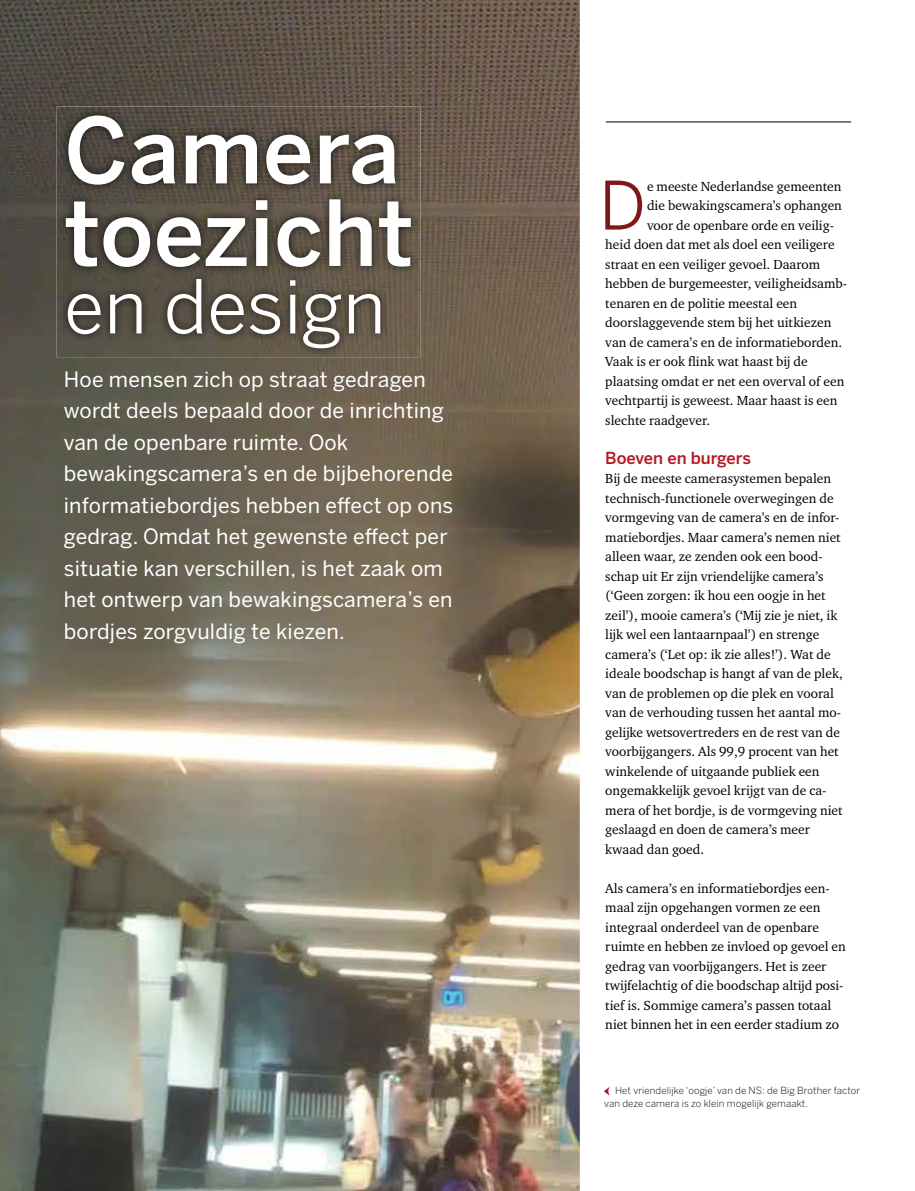
<style>
.page{position:relative;width:915px;height:1191px;background:#fff}
.page>*{position:absolute;margin:0;border:0;box-sizing:border-box;transform-origin:0 0}
.t1{font:500 90px/82.5px "Benton Sans";color:#fff}
.t2{font:73.5px "Benton Sans";color:#fff}
.t3{font:66.15px "Benton Sans";color:#80171a}
.t4{font:21px/31.5px "Benton Sans";letter-spacing:.01em;color:#fff}
.t5{font:500 16.5px "Benton Sans";letter-spacing:-.005em;color:#b51621}
.t6{font:13.5px/19.5px "Charter ITC Std";color:#000}
.t7{font:300 9.75px/12.8px "Benton Sans";letter-spacing:.01em;color:#000}
</style>
<div class="page">
<hr style="left:605px;top:122px;width:245px;height:1px;background:#000">
<img style="left:0;top:0;width:579px;height:1191px">
<svg style="left:604px;top:1086px;width:6px;height:10px"></svg>
<img style="left:57px;top:106px;width:363px;height:251px">
<h1 class="t1" style="left:64px;top:108px;width:351px">Camera toezicht</h1>
<h2 class="t2" style="left:64px;top:263px;width:323px">en design</h2>
<p class="t4" style="left:64px;top:363px;width:391px">Hoe mensen zich op straat gedragen wordt deels bepaald door de inrichting van de openbare ruimte. Ook bewakingscamera’s en de bijbehorende informatiebordjes hebben e-ect op ons gedrag. Omdat het gewenste e-ect per situatie kan verschillen, is het zaak om het ontwerp van bewakingscamera’s en bordjes zorgvuldig te kiezen.</p>
<h3 class="t3" style="left:598px;top:166px;width:48px">D</h3>
<p class="t6" style="left:646px;top:176px;width:196px">e meeste Nederlandse gemeenten</p>
<p class="t6" style="left:646px;top:195px;width:196px">die bewakingscamera’s ophangen</p>
<p class="t6" style="left:646px;top:215px;width:188px">voor de openbare orde en veilig-</p>
<p class="t6" style="left:605px;top:234px;width:231px">heid doen dat met als doel een veiligere</p>
<p class="t6" style="left:605px;top:254px;width:216px">straat en een veiliger gevoel. Daarom</p>
<p class="t6" style="left:605px;top:273px;width:243px">hebben de burgemeester, veiligheidsamb-</p>
<p class="t6" style="left:605px;top:293px;width:193px">tenaren en de politie meestal een</p>
<p class="t6" style="left:605px;top:312px;width:227px">doorslaggevende stem bij het uitkiezen</p>
<p class="t6" style="left:605px;top:332px;width:238px">van de camera’s en de informatieborden.</p>
<p class="t6" style="left:605px;top:351px;width:204px">Vaak is er ook flink wat haast bij de</p>
<p class="t6" style="left:605px;top:371px;width:240px">plaatsing omdat er net een overval of een</p>
<p class="t6" style="left:605px;top:390px;width:233px">vechtpartij is geweest. Maar haast is een</p>
<p class="t6" style="left:605px;top:410px;width:106px">slechte raadgever.</p>
<p class="t5" style="left:605px;top:448px;width:147px">Boeven en burgers</p>
<p class="t6" style="left:605px;top:468px;width:239px">Bij de meeste camerasystemen bepalen technisch-functionele overwegingen de vormgeving van de camera’s en de infor&shy;matiebordjes. Maar camera’s nemen niet alleen waar, ze zenden ook een bood&shy;schap uit Er zijn vriendelijke camera’s (‘Geen zorgen: ik hou een oogje in het zeil’), mooie camera’s (‘Mij zie je niet, ik lijk wel een lantaarnpaal’) en strenge camera’s (‘Let op: ik zie alles!’). Wat de ideale boodschap is hangt af van de plek, van de problemen op die plek en vooral van de verhouding tussen het aantal mo&shy;gelijke wetsovertreders en de rest van de voorbijgangers. Als 99,9 procent van het winkelende of uitgaande publiek een ongemakkelijk gevoel krijgt van de ca&shy;mera of het bordje, is de vormgeving niet geslaagd en doen de camera’s meer kwaad dan goed.</p>
<p class="t6" style="left:605px;top:878px;width:242px">Als camera’s en informatiebordjes een&shy;maal zijn opgehangen vormen ze een integraal onderdeel van de openbare ruimte en hebben ze invloed op gevoel en gedrag van voorbijgangers. Het is zeer twijfelachtig of die boodschap altijd posi&shy;tief is. Sommige camera’s passen totaal niet binnen het in een eerder stadium zo</p>
<p class="t7" style="left:604px;top:1083px;width:257px;text-indent:11px">Het vriendelijke ‘oogje’ van de NS: de Big Brother factor van deze camera is zo klein mogelijk gemaakt.</p>
</div>
